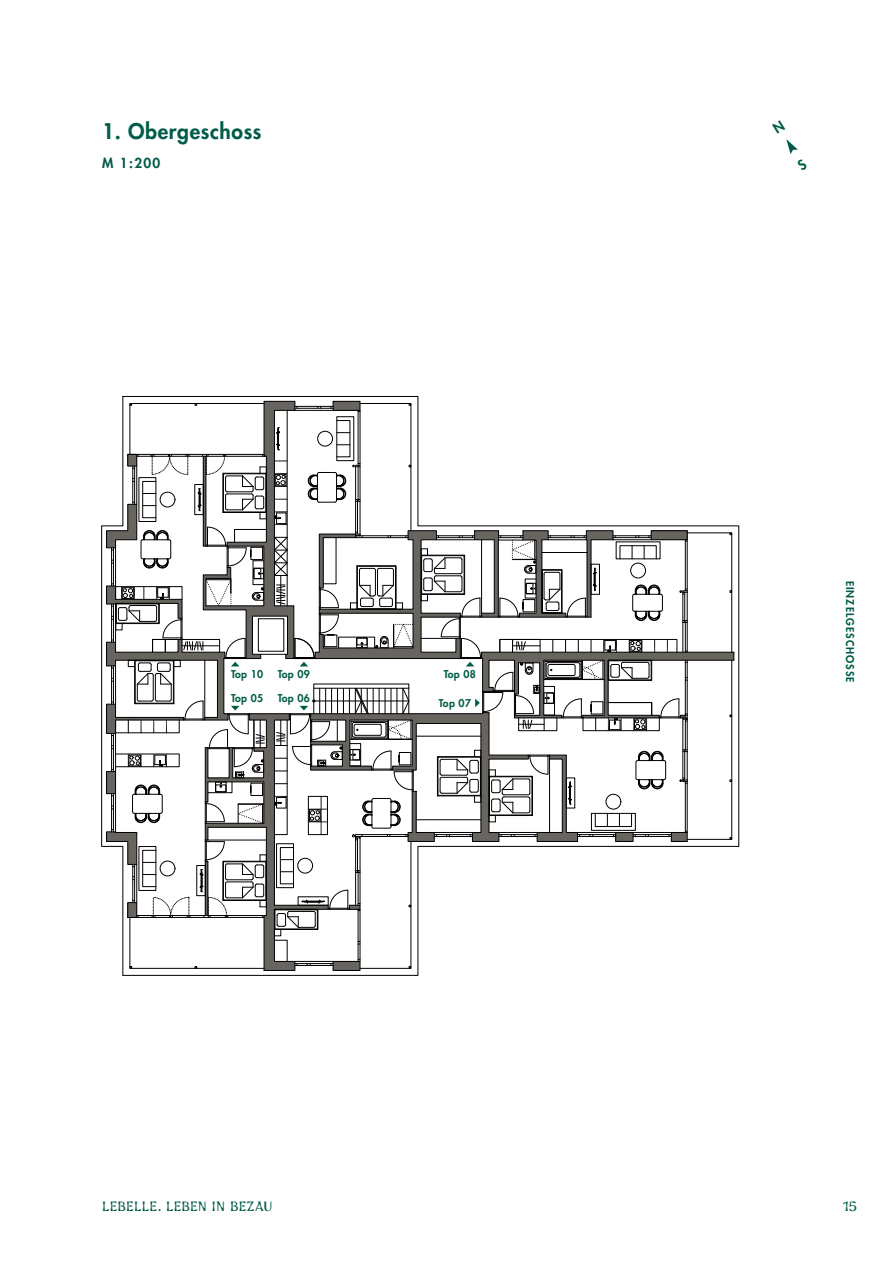
<style>
.page{position:relative;width:893px;height:1263px;background:#fff}
.page>*{position:absolute;margin:0;border:0;box-sizing:border-box;transform-origin:0 0}
.t1{font:800 21px "Futura Std";letter-spacing:.03em;color:#005c48}
.t2{font:13.5px "Faxi";color:#005c48}
.t3{font:800 13.5px "Futura Std";color:#005c48}
.t4{font:800 10.5px "Futura Std";letter-spacing:.03em;color:#005c48}
.t5{font:800 10.5px "Futura Std";letter-spacing:.1em;color:#005c48}
</style>
<div class="page">
<svg style="left:101px;top:396px;width:634px;height:580px"></svg>
<svg style="left:786px;top:139px;width:12px;height:15px"></svg>
<h1 class="t1" style="left:102px;top:118px;width:161px">1. Obergeschoss</h1>
<p class="t3" style="left:102px;top:154px;width:60px">M 1:200</p>
<p class="t4" style="left:231px;top:668px;width:34px">Top 10</p>
<p class="t4" style="left:231px;top:691px;width:34px">Top 05</p>
<p class="t4" style="left:278px;top:691px;width:34px">Top 06</p>
<p class="t4" style="left:278px;top:668px;width:34px">Top 09</p>
<p class="t4" style="left:444px;top:668px;width:34px">Top 08</p>
<p class="t4" style="left:439px;top:697px;width:34px">Top 07</p>
<p class="t5" style="left:857px;top:580px;width:104px;rotate:90deg">EINZELGESCHOSSE</p>
<p class="t2" style="left:102px;top:1198px;width:172px">LEBELLE. LEBEN IN BEZAU</p>
<p class="t2" style="left:843px;top:1198px;width:16px">15</p>
</div>
